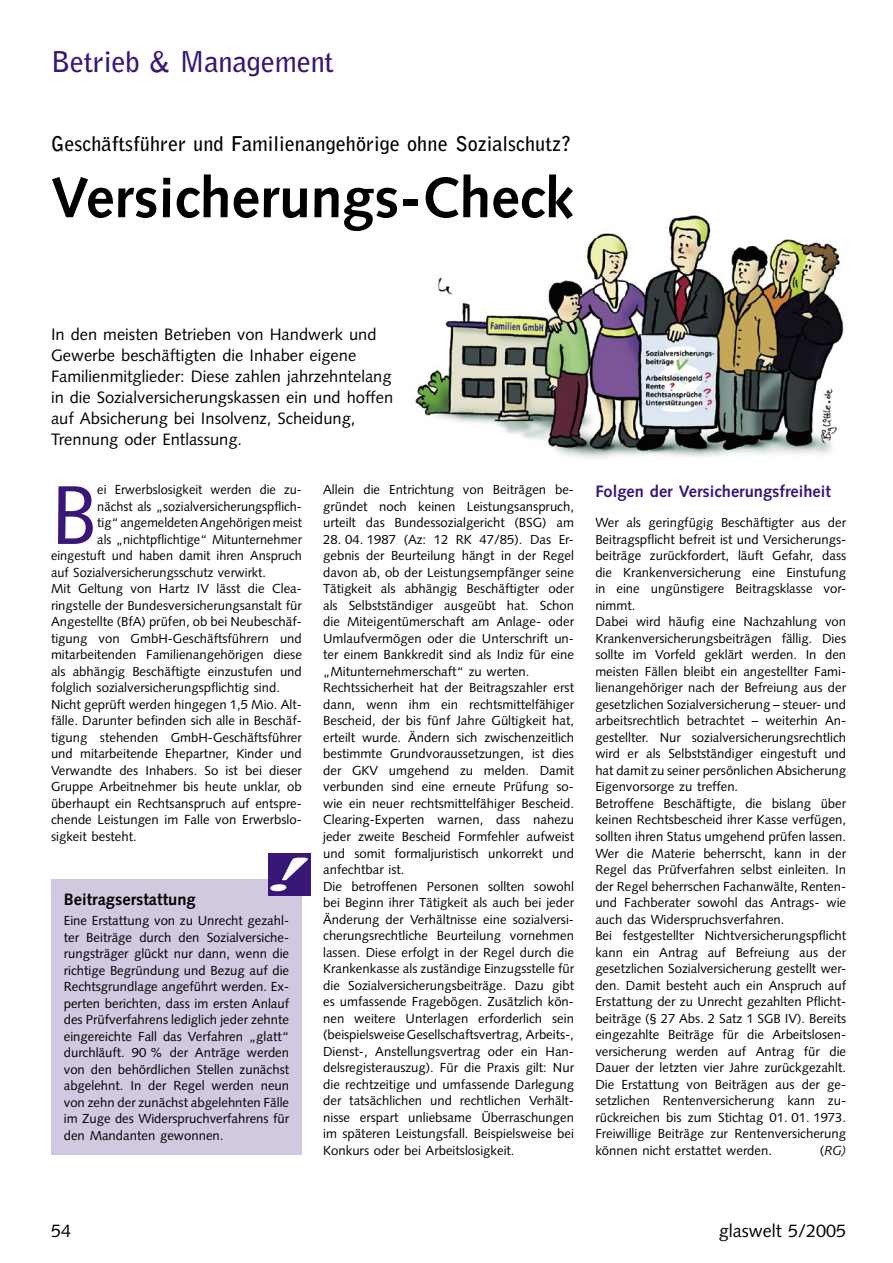
<style>
.page{position:relative;width:893px;height:1263px;background:#fff}
.page>*{position:absolute;margin:0;border:0;box-sizing:border-box;transform-origin:0 0}
.GW_Grundtext_mit_Initial{font:83.25px "Syntax LT Std";color:#381778}
.GW_Headline_38p{font:700 57px "Syntax LT Std";color:#000}
.GW_Rubriken{font:700 28.5px "Bell Gothic Std";letter-spacing:-.01em;color:#381778}
.GW_DZ_schwarz{font:700 20.25px "Bell Gothic Std";color:#000}
.t1{font:18px "Syntax LT Std";color:#000}
.GW_Vorspann_11_14{font:16.5px/21px "Syntax LT Std";color:#000;text-align:justify}
.GW_Zwischenüberschrift_11_14{font:700 16.5px "Syntax LT Std";color:#381778}
.GW_Infokasten_Überschrift{font:700 16.5px "Syntax LT Std";color:#000}
.GW_Grundtext_8_75_11{font:13.2px/16.5px "Syntax LT Std";color:#000;text-align:justify}
.GW_Grundtext_mit_Initial-2{font:13.2px "Syntax LT Std";color:#000}
.GW_Grundtext_8_75_11-2{font:italic 13.2px "Syntax LT Std";color:#000}
.s1{font-style:normal}
</style>
<div class="page">
<img style="left:415px;top:215px;width:429px;height:243px">
<div style="left:51px;top:879px;width:251px;height:275px;background:#d0c9e0"></div>
<div style="left:268px;top:853px;width:42px;height:43px;background:#381778"></div>
<svg style="left:270px;top:857px;width:38px;height:34px"></svg>
<p class="GW_Rubriken" style="left:51px;top:45px;width:285px">Betrieb &amp; Management</p>
<p class="GW_DZ_schwarz" style="left:51px;top:132px;width:522px">Geschäftsführer und Familienangehörige ohne Sozialschutz?</p>
<p class="GW_Headline_38p" style="left:51px;top:165px;width:524px">Versicherungs-Check</p>
<p class="GW_Vorspann_11_14" style="left:51px;top:324px;width:327px">In den meisten Betrieben von Handwerk und</p>
<p class="GW_Vorspann_11_14" style="left:51px;top:345px;width:307px">Gewerbe beschäftigten die Inhaber eigene</p>
<p class="GW_Vorspann_11_14" style="left:51px;top:366px;width:344px">Familienmitglieder: Diese zahlen jahrzehntelang in die Sozialversicherungskassen ein und hoffen auf Absicherung bei Insolvenz, Scheidung,</p>
<p class="GW_Vorspann_11_14" style="left:51px;top:429px;width:193px">Trennung oder Entlassung.</p>
<p class="GW_Grundtext_mit_Initial" style="left:51px;top:466px;width:48px">B</p>
<p class="GW_Grundtext_mit_Initial-2" style="left:97px;top:482px;width:206px">ei Erwerbslosigkeit werden die zu-</p>
<p class="GW_Grundtext_mit_Initial-2" style="left:97px;top:498px;width:206px">nächst als „sozialversicherungspflich-</p>
<p class="GW_Grundtext_mit_Initial-2" style="left:97px;top:515px;width:206px">tig“ angemeldeten Angehörigen meist</p>
<p class="GW_Grundtext_mit_Initial-2" style="left:97px;top:531px;width:206px">als „nichtpflichtige“ Mitunternehmer</p>
<p class="GW_Grundtext_mit_Initial-2" style="left:51px;top:548px;width:252px">eingestuft und haben damit ihren Anspruch</p>
<p class="GW_Grundtext_mit_Initial-2" style="left:51px;top:564px;width:217px">auf Sozialversicherungsschutz verwirkt.</p>
<p class="GW_Grundtext_8_75_11" style="left:51px;top:581px;width:252px">Mit Geltung von Hartz IV lässt die Clea&shy;ringstelle der Bundesversicherungsanstalt für Angestellte (BfA) prüfen, ob bei Neubeschäf&shy;tigung von GmbH-Geschäftsführern und mitarbeitenden Familienangehörigen diese als abhängig Beschäftigte einzustufen und folglich sozialversicherungspflichtig sind.</p>
<p class="GW_Grundtext_8_75_11" style="left:51px;top:696px;width:252px">Nicht geprüft werden hingegen 1,5 Mio. Alt&shy;fälle. Darunter befinden sich alle in Beschäf&shy;tigung stehenden GmbH-Geschäftsführer und mitarbeitende Ehepartner, Kinder und Verwandte des Inhabers. So ist bei dieser Gruppe Arbeitnehmer bis heute unklar, ob überhaupt ein Rechtsanspruch auf entspre&shy;chende Leistungen im Falle von Erwerbslo&shy;sigkeit besteht.</p>
<p class="GW_Infokasten_Überschrift" style="left:64px;top:889px;width:133px">Beitragserstattung</p>
<p class="GW_Grundtext_8_75_11" style="left:64px;top:912px;width:227px">Eine Erstattung von zu Unrecht gezahl&shy;ter Beiträge durch den Sozialversiche&shy;rungsträger glückt nur dann, wenn die richtige Begründung und Bezug auf die Rechtsgrundlage angeführt werden. Ex&shy;perten berichten, dass im ersten Anlauf des Prüfverfahrens lediglich jeder zehnte eingereichte Fall das Verfahren „glatt“ durchläuft. 90 % der Anträge werden von den behördlichen Stellen zunächst abgelehnt. In der Regel werden neun von zehn der zunächst abgelehnten Fälle im Zuge des Widerspruchverfahrens für den Mandanten gewonnen.</p>
<p class="GW_Grundtext_8_75_11" style="left:323px;top:482px;width:252px">Allein die Entrichtung von Beiträgen be&shy;gründet noch keinen Leistungsanspruch, urteilt das Bundessozialgericht (BSG) am</p>
<p class="GW_Grundtext_8_75_11" style="left:323px;top:531px;width:252px">28. 04. 1987 (Az: 12 RK 47/85). Das Er&shy;gebnis der Beurteilung hängt in der Regel davon ab, ob der Leistungsempfänger seine Tätigkeit als abhängig Beschäftigter oder als Selbstständiger ausgeübt hat. Schon die Miteigentümerschaft am Anlage- oder Umlaufvermögen oder die Unterschrift un&shy;ter einem Bankkredit sind als Indiz für eine „Mitunternehmerschaft“ zu werten.</p>
<p class="GW_Grundtext_8_75_11" style="left:323px;top:680px;width:252px">Rechtssicherheit hat der Beitragszahler erst dann, wenn ihm ein rechtsmittelfähiger Bescheid, der bis fünf Jahre Gültigkeit hat, erteilt wurde. Ändern sich zwischenzeitlich bestimmte Grundvoraussetzungen, ist dies der GKV umgehend zu melden. Damit verbunden sind eine erneute Prüfung so&shy;wie ein neuer rechtsmittelfähiger Bescheid.<br>Clearing-Experten warnen, dass nahezu jeder zweite Bescheid Formfehler aufweist und somit formaljuristisch unkorrekt und anfechtbar ist.</p>
<p class="GW_Grundtext_8_75_11" style="left:323px;top:878px;width:252px">Die betroffenen Personen sollten sowohl bei Beginn ihrer Tätigkeit als auch bei jeder Änderung der Verhältnisse eine sozialversi&shy;cherungsrechtliche Beurteilung vornehmen lassen. Diese erfolgt in der Regel durch die Krankenkasse als zuständige Einzugsstelle für die Sozialversicherungsbeiträge. Dazu gibt es umfassende Fragebögen. Zusätzlich kön&shy;nen weitere Unterlagen erforderlich sein (beispielsweise Gesellschaftsvertrag, Arbeits-, Dienst-, Anstellungsvertrag oder ein Han&shy;delsregisterauszug). Für die Praxis gilt: Nur die rechtzeitige und umfassende Darlegung der tatsächlichen und rechtlichen Verhält&shy;nisse erspart unliebsame Überraschungen im späteren Leistungsfall. Beispielsweise bei Konkurs oder bei Arbeitslosigkeit.</p>
<p class="GW_Zwischenüberschrift_11_14" style="left:595px;top:481px;width:237px">Folgen der Versicherungsfreiheit</p>
<p class="GW_Grundtext_8_75_11" style="left:595px;top:515px;width:252px">Wer als geringfügig Beschäftigter aus der Beitragspflicht befreit ist und Versicherungs&shy;beiträge zurückfordert, läuft Gefahr, dass die Krankenversicherung eine Einstufung in eine ungünstigere Beitragsklasse vor&shy;nimmt.</p>
<p class="GW_Grundtext_8_75_11" style="left:595px;top:614px;width:252px">Dabei wird häufig eine Nachzahlung von Krankenversicherungsbeiträgen fällig. Dies sollte im Vorfeld geklärt werden. In den meisten Fällen bleibt ein angestellter Fami&shy;lienangehöriger nach der Befreiung aus der gesetzlichen Sozialversicherung – steuer- und arbeitsrechtlich betrachtet – weiterhin An&shy;gestellter. Nur sozialversicherungsrechtlich wird er als Selbstständiger eingestuft und hat damit zu seiner persönlichen Absicherung Eigenvorsorge zu treffen.</p>
<p class="GW_Grundtext_8_75_11" style="left:595px;top:795px;width:252px">Betroffene Beschäftigte, die bislang über keinen Rechtsbescheid ihrer Kasse verfügen, sollten ihren Status umgehend prüfen lassen.<br>Wer die Materie beherrscht, kann in der Regel das Prüfverfahren selbst einleiten. In der Regel beherrschen Fachanwälte, Renten&shy;und Fachberater sowohl das Antrags- wie auch das Widerspruchsverfahren.</p>
<p class="GW_Grundtext_8_75_11" style="left:595px;top:927px;width:252px">Bei festgestellter Nichtversicherungspflicht kann ein Antrag auf Befreiung aus der gesetzlichen Sozialversicherung gestellt wer&shy;den. Damit besteht auch ein Anspruch auf Erstattung der zu Unrecht gezahlten Pflicht&shy;beiträge (§ 27 Abs. 2 Satz 1 SGB IV). Bereits eingezahlte Beiträge für die Arbeitslosen&shy;versicherung werden auf Antrag für die Dauer der letzten vier Jahre zurückgezahlt.<br>Die Erstattung von Beiträgen aus der ge&shy;setzlichen Rentenversicherung kann zu&shy;rückreichen bis zum Stichtag 01. 01. 1973.<br>Freiwillige Beiträge zur Rentenversicherung können nicht erstattet werden.</p>
<p class="GW_Grundtext_8_75_11-2" style="left:820px;top:1142px;width:28px"><span class="s1">(</span>RG)</p>
<p class="t1" style="left:51px;top:1220px;width:22px">54</p>
<p class="t1" style="left:719px;top:1220px;width:129px">glaswelt 5/2005</p>
</div>
